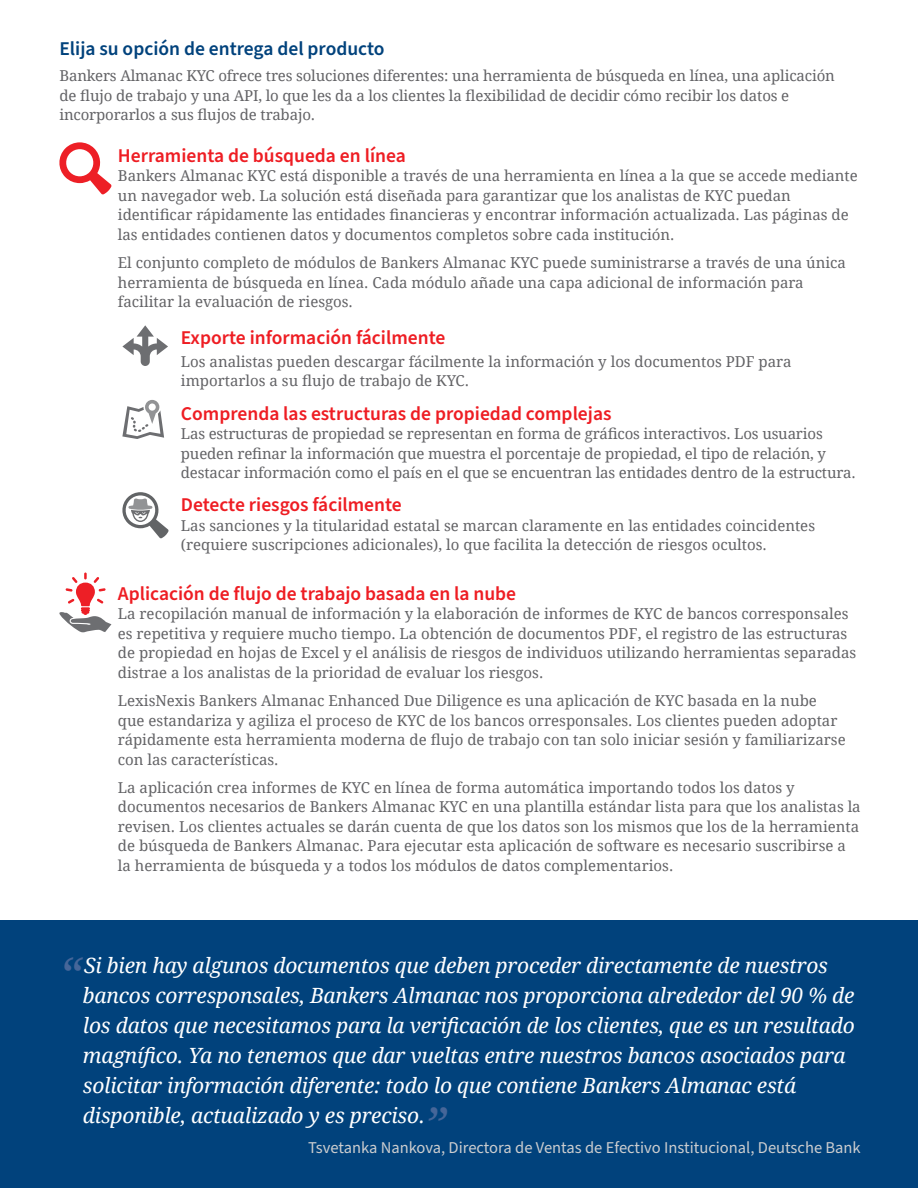
<style>
.page{position:relative;width:918px;height:1188px;background:#fff}
.page>*{position:absolute;margin:0;border:0;box-sizing:border-box;transform-origin:0 0}
.Accent_call_out{font:italic 48.45px "Droid Serif";color:#466699}
.Accent_call_out-2{font:italic 21px/30px "Droid Serif";letter-spacing:-.01em;color:#fff}
.Sub_4{font:600 19.5px "Source Sans Pro";color:#ee1d23}
.Content_-_Subhead_co{font:600 19.5px "Source Sans Pro";color:#01427c}
.Credit{font:16.5px "Source Sans Pro";color:#cccdcf}
.Content_-_1_Column{font:15px/19.5px "Droid Serif";color:#636366}
</style>
<div class="page">
<svg style="left:59px;top:142px;width:52px;height:52px"></svg>
<svg style="left:122px;top:325px;width:46px;height:41px"></svg>
<svg style="left:122px;top:400px;width:42px;height:39px"></svg>
<svg style="left:122px;top:492px;width:47px;height:46px"></svg>
<svg style="left:59px;top:573px;width:52px;height:59px"></svg>
<div style="left:0;top:920px;width:918px;height:268px;background:#01427c"></div>
<p class="Content_-_Subhead_co" style="left:59px;top:35px;width:327px">Elija su opción de entrega del producto</p>
<p class="Content_-_1_Column" style="left:59px;top:66px;width:777px">Bankers Almanac KYC ofrece tres soluciones diferentes: una herramienta de búsqueda en línea, una aplicación de flujo de trabajo y una API, lo que les da a los clientes la flexibilidad de decidir cómo recibir los datos e incorporarlos a sus flujos de trabajo.</p>
<p class="Sub_4" style="left:118px;top:142px;width:289px">Herramienta de búsqueda en línea</p>
<p class="Content_-_1_Column" style="left:118px;top:166px;width:742px">Bankers Almanac KYC está disponible a través de una herramienta en línea a la que se accede mediante un navegador web. La solución está diseñada para garantizar que los analistas de KYC puedan identificar rápidamente las entidades financieras y encontrar información actualizada. Las páginas de las entidades contienen datos y documentos completos sobre cada institución.</p>
<p class="Content_-_1_Column" style="left:118px;top:253px;width:730px">El conjunto completo de módulos de Bankers Almanac KYC puede suministrarse a través de una única herramienta de búsqueda en línea. Cada módulo añade una capa adicional de información para facilitar la evaluación de riesgos.</p>
<p class="Sub_4" style="left:181px;top:325px;width:266px">Exporte información fácilmente</p>
<p class="Content_-_1_Column" style="left:181px;top:351px;width:612px">Los analistas pueden descargar fácilmente la información y los documentos PDF para importarlos a su flujo de trabajo de KYC.</p>
<p class="Sub_4" style="left:181px;top:400px;width:432px">Comprenda las estructuras de propiedad complejas</p>
<p class="Content_-_1_Column" style="left:181px;top:424px;width:676px">Las estructuras de propiedad se representan en forma de gráficos interactivos. Los usuarios pueden refinar la información que muestra el porcentaje de propiedad, el tipo de relación, y destacar información como el país en el que se encuentran las entidades dentro de la estructura.</p>
<p class="Sub_4" style="left:181px;top:492px;width:222px">Detecte riesgos fácilmente</p>
<p class="Content_-_1_Column" style="left:181px;top:515px;width:636px">Las sanciones y la titularidad estatal se marcan claramente en las entidades coincidentes (requiere suscripciones adicionales), lo que facilita la detección de riesgos ocultos.</p>
<p class="Sub_4" style="left:118px;top:580px;width:400px">Aplicación de flujo de trabajo basada en la nube</p>
<p class="Content_-_1_Column" style="left:118px;top:604px;width:740px">La recopilación manual de información y la elaboración de informes de KYC de bancos corresponsales es repetitiva y requiere mucho tiempo. La obtención de documentos PDF, el registro de las estructuras de propiedad en hojas de Excel y el análisis de riesgos de individuos utilizando herramientas separadas distrae a los analistas de la prioridad de evaluar los riesgos.</p>
<p class="Content_-_1_Column" style="left:118px;top:690px;width:729px">LexisNexis Bankers Almanac Enhanced Due Diligence es una aplicación de KYC basada en la nube que estandariza y agiliza el proceso de KYC de los bancos orresponsales. Los clientes pueden adoptar rápidamente esta herramienta moderna de flujo de trabajo con tan solo iniciar sesión y familiarizarse con las características.</p>
<p class="Content_-_1_Column" style="left:118px;top:777px;width:744px">La aplicación crea informes de KYC en línea de forma automática importando todos los datos y documentos necesarios de Bankers Almanac KYC en una plantilla estándar lista para que los analistas la revisen. Los clientes actuales se darán cuenta de que los datos son los mismos que los de la herramienta de búsqueda de Bankers Almanac. Para ejecutar esta aplicación de software es necesario suscribirse a la herramienta de búsqueda y a todos los módulos de datos complementarios.</p>
<p class="Accent_call_out" style="left:59px;top:941px;width:23px">“</p>
<p class="Accent_call_out-2" style="left:83px;top:950px;width:773px">Si bien hay algunos documentos que deben proceder directamente de nuestros bancos corresponsales, Bankers Almanac nos proporciona alrededor del 90 % de los datos que necesitamos para la verificación de los clientes, que es un resultado magnífico. Ya no tenemos que dar vueltas entre nuestros bancos asociados para solicitar información diferente: todo lo que contiene Bankers Almanac está disponible, actualizado y es preciso.</p>
<p class="Credit" style="left:308px;top:1136px;width:554px">Tsvetanka Nankova, Directora de Ventas de Efectivo Institucional, Deutsche Bank</p>
<p class="Accent_call_out" style="left:425px;top:1091px;width:23px">”</p>
</div>
